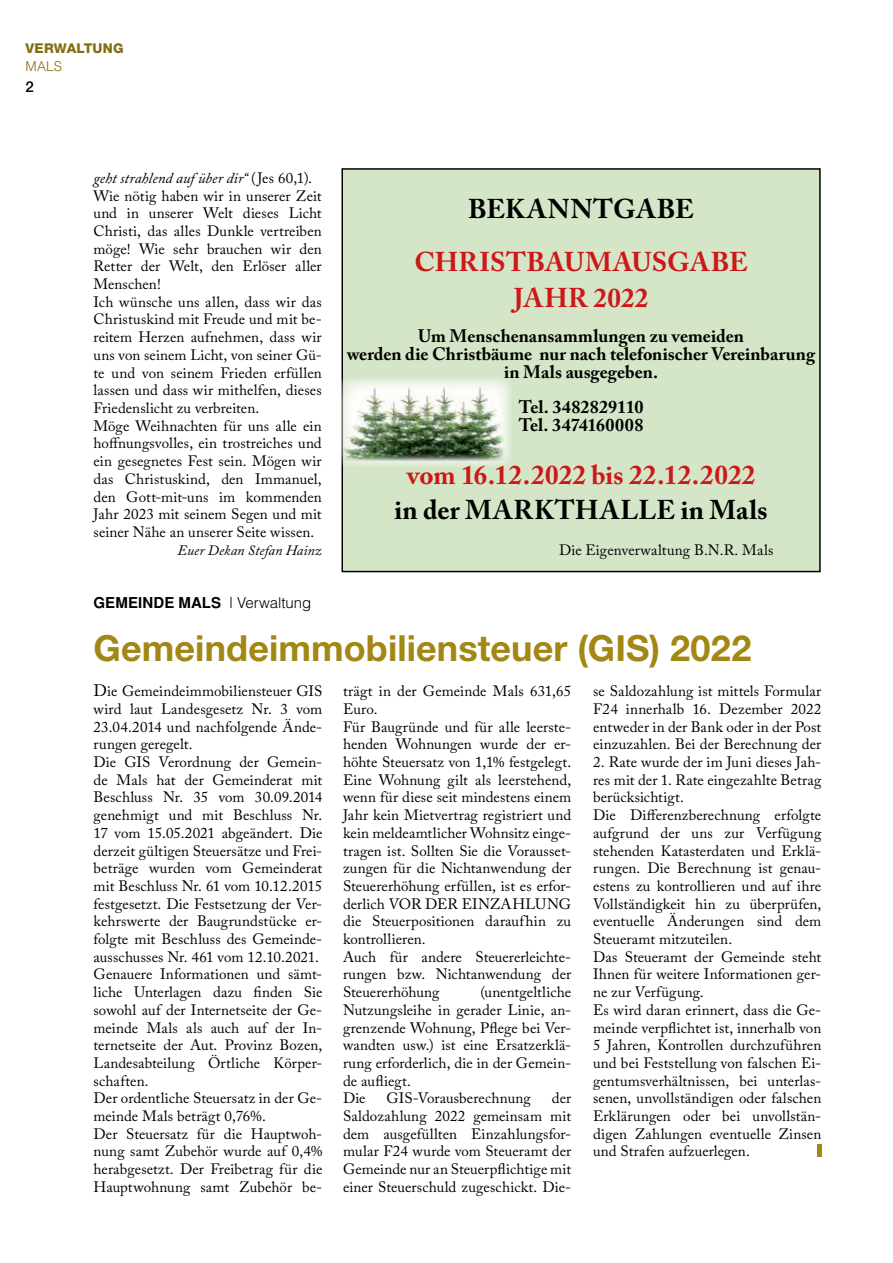
<style>
.page{position:relative;width:893px;height:1263px;background:#fff}
.page>*{position:absolute;margin:0;border:0;box-sizing:border-box;transform-origin:0 0}
.t1{font:700 36px "Helvetica Neue";letter-spacing:.005em;color:#a38714}
.t2{font:700 27px/35.4px "Adobe Caslon Pro";letter-spacing:.01em;color:#cd1719;text-align:center}
.t3{font:700 27px "Adobe Caslon Pro";letter-spacing:.02em;color:#000}
.t4{font:700 18px/17.7px "Adobe Caslon Pro";color:#000;text-align:center}
.t5{font:15px/17.7px "Adobe Caslon Pro";letter-spacing:.005em;color:#000}
.t6{font:700 15px "Helvetica";letter-spacing:.005em;color:#000}
.t7{font:500 15px "Helvetica Neue";color:#000}
.t8{font:italic 14.25px "Adobe Caslon Pro";letter-spacing:.005em;color:#000}
.t9{font:800 13.5px "Helvetica Neue";letter-spacing:.015em;color:#846d0f}
.t10{font:300 13.5px "Helvetica";color:#846d0f}
.s1{font-style:italic}
.s2{font-weight:300}
.s3{font-size:16.5px}
</style>
<div class="page">
<div style="left:342px;top:169px;width:478px;height:402px;background:#d5e6c8"></div>
<div style="left:341px;top:168px;width:480px;height:404px;border:2px solid #000"></div>
<img style="left:341px;top:378px;width:169px;height:89px">
<hr style="left:817px;top:1144px;width:4px;height:12px;background:#a38714">
<p class="t9" style="left:26px;top:40px;width:100px">VERWALTUNG</p>
<p class="t10" style="left:26px;top:58px;width:38px">MALS</p>
<p class="t7" style="left:26px;top:78px;width:10px">2</p>
<p class="t5" style="left:94px;top:169px;width:230px"><span class="s1">geht strahlend auf über dir“</span> (Jes 60,1).<br>Wie nötig haben wir in unserer Zeit und in unserer Welt dieses Licht Christi, das alles Dunkle vertreiben möge! Wie sehr brauchen wir den Retter der Welt, den Erlöser aller Menschen!<br>Ich wünsche uns allen, dass wir das Christuskind mit Freude und mit be&shy;reitem Herzen aufnehmen, dass wir uns von seinem Licht, von seiner Gü&shy;te und von seinem Frieden erfüllen lassen und dass wir mithelfen, dieses Friedenslicht zu verbreiten.<br>Möge Weihnachten für uns alle ein hoffnungsvolles, ein trostreiches und ein gesegnetes Fest sein. Mögen wir das Christuskind, den Immanuel, den Gott-mit-uns im kommenden Jahr 2023 mit seinem Segen und mit seiner Nähe an unserer Seite wissen.</p>
<p class="t8" style="left:178px;top:541px;width:146px">Euer Dekan Stefan Hainz</p>
<h2 class="t3" style="left:468px;top:193px;width:227px">BEKANNTGABE</h2>
<h2 class="t2" style="left:414px;top:244px;width:335px">CHRISTBAUMAUSGABE<br>JAHR 2022</h2>
<p class="t4" style="left:347px;top:327px;width:470px">Um Menschenansammlungen zu vemeiden<br>werden die Christbäume nur nach telefonischer Vereinbarung in Mals ausgegeben.</p>
<p class="t4" style="left:519px;top:398px;width:126px;text-align:left">Tel. 3482829110<br>Tel. 3474160008</p>
<h2 class="t2" style="left:407px;top:457px;width:350px">vom 16.12.2022 bis 22.12.2022</h2>
<h2 class="t3" style="left:395px;top:494px;width:374px">in der MARKTHALLE in Mals</h2>
<p class="t5" style="left:559px;top:541px;width:216px">Die Eigenverwaltung B.N.R. Mals</p>
<p class="t6" style="left:94px;top:594px;width:219px">GEMEINDE MALS <span class="s2">| Verwaltung</span></p>
<h1 class="t1" style="left:94px;top:626px;width:659px">Gemeindeimmobiliensteuer (GIS) 2022</h1>
<p class="t5" style="left:343px;top:682px;width:230px">trägt in der Gemeinde Mals 631,65<br>Euro.<br>Für Baugründe und für alle leerste&shy;henden Wohnungen wurde der er&shy;höhte Steuersatz von 1,1% festgelegt.<br>Eine Wohnung gilt als leerstehend, wenn für diese seit mindestens einem<br>Jahr kein Mietvertrag registriert und kein meldeamtlicher Wohnsitz einge&shy;tragen ist. Sollten Sie die Vorausset&shy;zungen für die Nichtanwendung der<br>Steuererhöhung erfüllen, ist es erfor&shy;derlich VOR DER EINZAHLUNG die Steuerpositionen daraufhin zu kontrollieren.<br>Auch für andere Steuererleichte&shy;rungen bzw. Nichtanwendung der<br>Steuererhöhung</p>
<p class="t5" style="left:94px;top:682px;width:230px"><span class="s3">D</span>ie Gemeindeimmobiliensteuer GIS wird laut Landesgesetz Nr. 3 vom<br>23.04.2014 und nachfolgende Ände&shy;rungen geregelt.<br>Die GIS Verordnung der Gemein&shy;de Mals hat der Gemeinderat mit<br>Beschluss Nr. 35 vom 30.09.2014 genehmigt und mit Beschluss Nr.<br>17 vom 15.05.2021 abgeändert. Die derzeit gültigen Steuersätze und Frei&shy;beträge wurden vom Gemeinderat mit Beschluss Nr. 61 vom 10.12.2015 festgesetzt. Die Festsetzung der Ver&shy;kehrswerte der Baugrundstücke er&shy;folgte mit Beschluss des Gemeinde&shy;ausschusses Nr. 461 vom 12.10.2021.<br>Genauere Informationen und sämt&shy;liche Unterlagen dazu finden Sie sowohl auf der Internetseite der Ge&shy;meinde Mals als auch auf der In&shy;ternetseite der Aut. Provinz Bozen,<br>Landesabteilung Örtliche Körper&shy;schaften.<br>Der ordentliche Steuersatz in der Ge&shy;meinde Mals beträgt 0,76%.<br>Der Steuersatz für die Hauptwoh&shy;nung samt Zubehör wurde auf 0,4% herabgesetzt. Der Freibetrag für die<br>Hauptwohnung samt Zubehör be-</p>
<p class="t5" style="left:593px;top:682px;width:230px;text-align:justify">se Saldozahlung ist mittels Formular F24 innerhalb 16. Dezember 2022 entweder in der Bank oder in der Post einzuzahlen. Bei der Berechnung der</p>
<p class="t5" style="left:593px;top:753px;width:230px">2. Rate wurde der im Juni dieses Jah&shy;res mit der 1. Rate eingezahlte Betrag berücksichtigt.<br>Die Differenzberechnung erfolgte aufgrund der uns zur Verfügung stehenden Katasterdaten und Erklä&shy;rungen. Die Berechnung ist genau&shy;estens zu kontrollieren und auf ihre Vollständigkeit hin zu überprüfen, eventuelle Änderungen sind dem Steueramt mitzuteilen.<br>Das Steueramt der Gemeinde steht Ihnen für weitere Informationen ger&shy;ne zur Verfügung.<br>Es wird daran erinnert, dass die Ge&shy;meinde verpflichtet ist, innerhalb von 5 Jahren, Kontrollen durchzuführen und bei Feststellung von falschen Ei&shy;gentumsverhältnissen, bei unterlas&shy;senen, unvollständigen oder falschen Erklärungen oder bei unvollstän&shy;digen Zahlungen eventuelle Zinsen und Strafen aufzuerlegen.</p>
<p class="t5" style="left:343px;top:983px;width:230px;text-indent:137px">(unentgeltliche<br>Nutzungsleihe in gerader Linie, an&shy;grenzende Wohnung, Pflege bei Ver&shy;wandten usw.) ist eine Ersatzerklä&shy;rung erforderlich, die in der Gemein&shy;de aufliegt.<br>Die</p>
<p class="t5" style="left:343px;top:1089px;width:230px;text-align:justify;text-indent:209px">der Saldozahlung 2022 gemeinsam mit dem ausgefüllten Einzahlungsfor&shy;mular F24 wurde vom Steueramt der Gemeinde nur an Steuerpflichtige mit einer Steuerschuld zugeschickt. Die-</p>
<p class="t5" style="left:387px;top:1089px;width:146px">GIS-Vorausberechnung</p>
</div>
